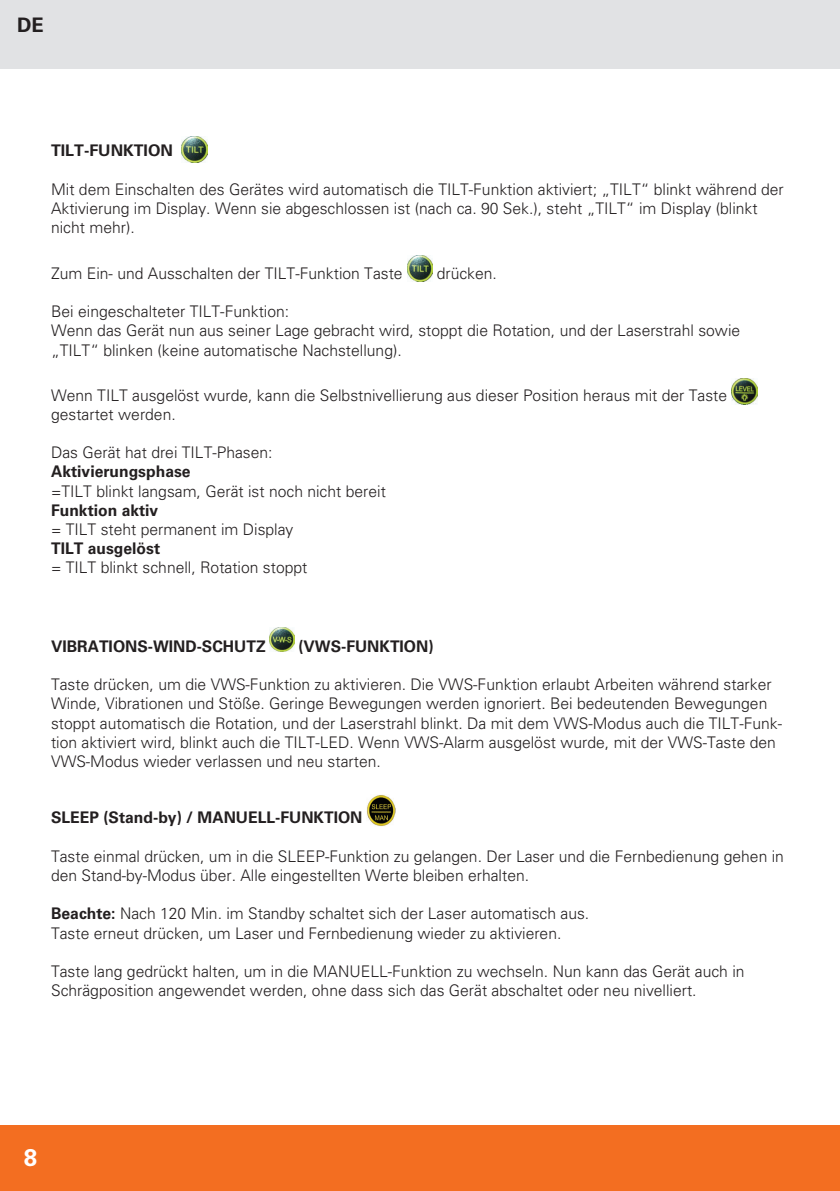
<style>
.page{position:relative;width:840px;height:1191px;background:#fff}
.page>*{position:absolute;margin:0;border:0;box-sizing:border-box;transform-origin:0 0}
.t1{font:700 24px "Univers LT Std";color:#fff}
.t2{font:700 20px "Univers LT Std";color:#231f20}
.t3{font:300 16px/19.2px "Univers LT Std";color:#231f20}
.t4{font:700 16px "Univers LT Std";color:#231f20}
.s1{font-weight:700}
</style>
<div class="page">
<div style="left:0;top:1125px;width:839px;height:66px;background:#f36e21"></div>
<div style="left:0;top:0;width:839px;height:68px;background:#e1e2e4"></div>
<img style="left:182px;top:136px;width:25px;height:26px">
<img style="left:407px;top:256px;width:25px;height:26px">
<img style="left:731px;top:378px;width:26px;height:27px">
<img style="left:270px;top:627px;width:24px;height:25px">
<img style="left:367px;top:795px;width:28px;height:31px">
<p class="t2" style="left:17px;top:13px;width:28px">DE</p>
<p class="t4" style="left:51px;top:141px;width:123px">TILT-FUNKTION</p>
<p class="t3" style="left:51px;top:180px;width:733px">Mit dem Einschalten des Gerätes wird automatisch die TILT-Funktion aktiviert; „TILT“ blinkt während der<br>Aktivierung im Display. Wenn sie abgeschlossen ist (nach ca. 90 Sek.), steht „TILT“ im Display (blinkt nicht mehr).</p>
<p class="t3" style="left:51px;top:263px;width:353px">Zum Ein- und Ausschalten der TILT-Funktion Taste</p>
<p class="t3" style="left:436px;top:263px;width:62px">drücken.</p>
<p class="t3" style="left:51px;top:302px;width:690px">Bei eingeschalteter TILT-Funktion:<br>Wenn das Gerät nun aus seiner Lage gebracht wird, stoppt die Rotation, und der Laserstrahl sowie „TILT“ blinken (keine automatische Nachstellung).</p>
<p class="t3" style="left:51px;top:385px;width:677px">Wenn TILT ausgelöst wurde, kann die Selbstnivellierung aus dieser Position heraus mit der Taste gestartet werden.</p>
<p class="t3" style="left:51px;top:443px;width:223px">Das Gerät hat drei TILT-Phasen:</p>
<p class="t4" style="left:51px;top:462px;width:141px">Aktivierungsphase</p>
<p class="t3" style="left:51px;top:481px;width:336px">=TILT blinkt langsam, Gerät ist noch nicht bereit</p>
<p class="t4" style="left:51px;top:501px;width:109px">Funktion aktiv</p>
<p class="t3" style="left:51px;top:520px;width:244px">= TILT steht permanent im Display</p>
<p class="t4" style="left:51px;top:539px;width:110px">TILT ausgelöst</p>
<p class="t3" style="left:51px;top:558px;width:258px">= TILT blinkt schnell, Rotation stoppt</p>
<p class="t4" style="left:51px;top:637px;width:216px">VIBRATIONS-WIND-SCHUTZ</p>
<p class="t4" style="left:298px;top:637px;width:137px">(VWS-FUNKTION)</p>
<p class="t3" style="left:51px;top:675px;width:732px">Taste drücken, um die VWS-Funktion zu aktivieren. Die VWS-Funktion erlaubt Arbeiten während starker Winde, Vibrationen und Stöße. Geringe Bewegungen werden ignoriert. Bei bedeutenden Bewegungen stoppt automatisch die Rotation, und der Laserstrahl blinkt. Da mit dem VWS-Modus auch die TILT-Funk&shy;tion aktiviert wird, blinkt auch die TILT-LED. Wenn VWS-Alarm ausgelöst wurde, mit der VWS-Taste den VWS-Modus wieder verlassen und neu starten.</p>
<p class="t4" style="left:51px;top:808px;width:313px">SLEEP (Stand-by) / MANUELL-FUNKTION</p>
<p class="t3" style="left:51px;top:846px;width:734px">Taste einmal drücken, um in die SLEEP-Funktion zu gelangen. Der Laser und die Fernbedienung gehen in den Stand-by-Modus über. Alle eingestellten Werte bleiben erhalten.</p>
<p class="t3" style="left:51px;top:904px;width:539px"><span class="s1">Beachte:</span> Nach 120 Min. im Standby schaltet sich der Laser automatisch aus.<br>Taste erneut drücken, um Laser und Fernbedienung wieder zu aktivieren.</p>
<p class="t3" style="left:51px;top:961px;width:694px">Taste lang gedrückt halten, um in die MANUELL-Funktion zu wechseln. Nun kann das Gerät auch in<br>Schrägposition angewendet werden, ohne dass sich das Gerät abschaltet oder neu nivelliert.</p>
<h1 class="t1" style="left:24px;top:1143px;width:15px">8</h1>
</div>
